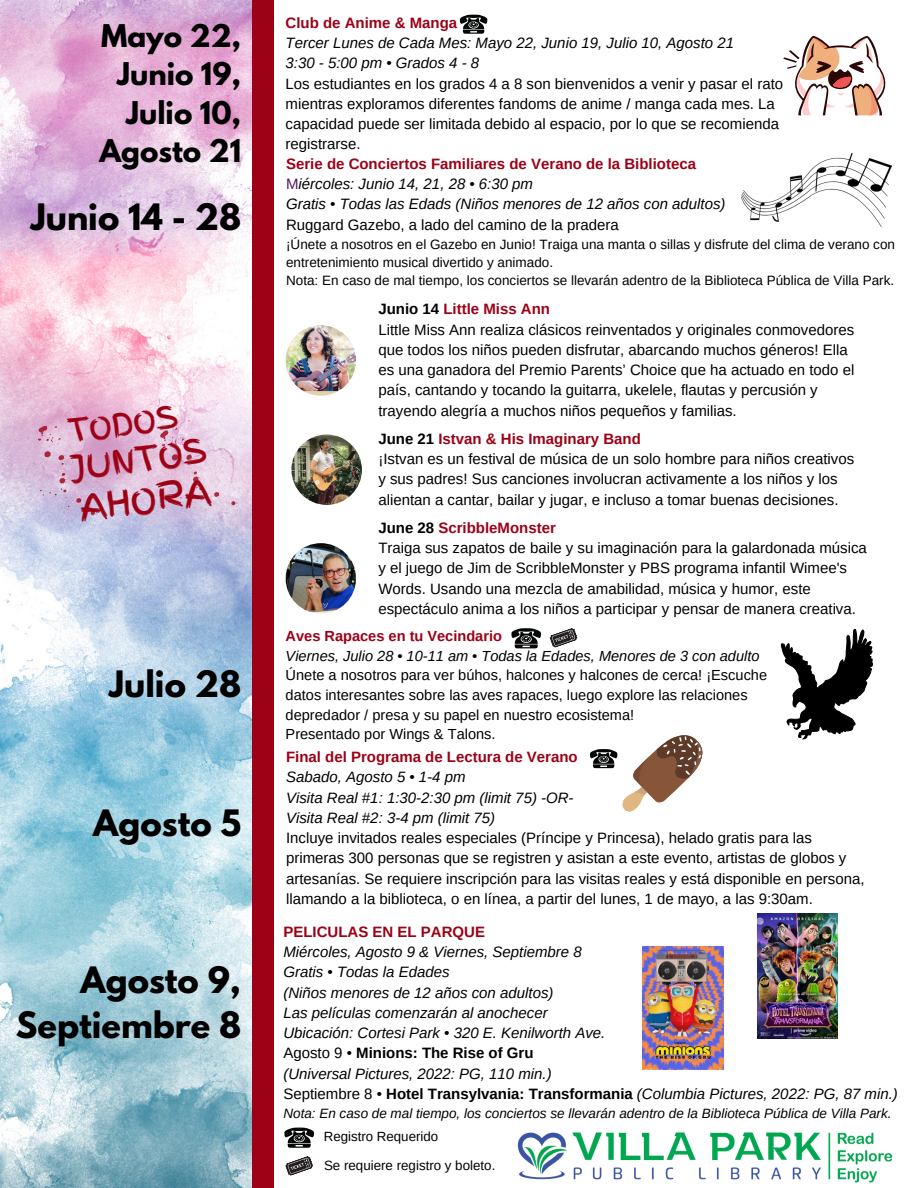
<style>
.page{position:relative;width:918px;height:1188px;background:#fff}
.page>*{position:absolute;margin:0;border:0;box-sizing:border-box;transform-origin:0 0}
.t1{font:35.25px "Finger Paint";color:#9c0116}
.t2{font:33.6px "Finger Paint";color:#9c0116}
.t3{font:700 32.25px/45px "League Spartan";color:#000;text-align:right}
.t4{font:30.9px "Finger Paint";color:#9c0116}
.t5{font:700 27.75px/38.2px "League Spartan";color:#000;text-align:right}
.t6{font:15px/20.2px "Arimo";color:#000}
.t7{font:italic 15px/20.2px "Arimo";color:#000}
.t8{font:700 15px "Arimo";color:#9c0116}
.t9{font:14.55px/19.6px "Arimo";color:#000}
.t10{font:italic 14.55px "Arimo";color:#000}
.t11{font:700 14.55px "Arimo";color:#9c0116}
.t12{font:13.5px/18px "Arimo";color:#000}
.t13{font:italic 13.5px "Arimo";color:#000}
.t14{font:13.35px/29.2px "Arimo";color:#000}
.s1{font-weight:700;font-style:normal;color:#9c0116}
.s2{font-style:normal;color:#4f1964}
.s3{font-weight:700}
.s4{font-weight:700;color:#9c0116}
.s5{font-style:normal}
.s6{font-weight:700;font-style:normal}
</style>
<div class="page">
<img style="left:0;top:0;width:252px;height:1188px">
<svg style="left:459px;top:15px;width:29px;height:19px"></svg>
<img style="left:286px;top:325px;width:70px;height:71px;border-radius:50%">
<img style="left:291px;top:434px;width:71px;height:71px;border-radius:50%">
<img style="left:286px;top:543px;width:70px;height:71px;border-radius:50%">
<img style="left:757px;top:914px;width:80px;height:125px">
<svg style="left:781px;top:629px;width:92px;height:110px"></svg>
<svg style="left:511px;top:628px;width:30px;height:20px"></svg>
<svg style="left:549px;top:628px;width:29px;height:20px"></svg>
<div style="left:252px;top:0;width:22px;height:1188px;background:#9c0116"></div>
<img style="left:517px;top:1132px;width:376px;height:51px">
<svg style="left:284px;top:1128px;width:30px;height:20px"></svg>
<svg style="left:285px;top:1156px;width:28px;height:20px"></svg>
<img style="left:742px;top:154px;width:149px;height:73px">
<svg style="left:783px;top:36px;width:103px;height:79px"></svg>
<img style="left:643px;top:946px;width:81px;height:123px">
<svg style="left:590px;top:735px;width:113px;height:77px"></svg>
<svg style="left:34px;top:421px;width:37px;height:44px;background:#dbb2cd"></svg>
<svg style="left:40px;top:472px;width:57px;height:52px;background:#cab6d7"></svg>
<svg style="left:159px;top:420px;width:79px;height:95px;background:#e3c9df"></svg>
<h3 class="t5" style="left:99px;top:20px;width:143px">Mayo 22,<br>Junio 19,<br>Julio 10,<br>Agosto 21</h3>
<h3 class="t3" style="left:31px;top:198px;width:212px">Junio 14 - 28</h3>
<h3 class="t4" style="left:66px;top:407px;width:111px;rotate:-7deg">TODOS</h3>
<h2 class="t2" style="left:67px;top:444px;width:138px;rotate:-8deg">JUNTOS</h2>
<h1 class="t1" style="left:76px;top:481px;width:134px;rotate:-7deg">AHORA</h1>
<h3 class="t3" style="left:109px;top:665px;width:134px">Julio 28</h3>
<h3 class="t3" style="left:93px;top:805px;width:149px">Agosto 5</h3>
<h3 class="t3" style="left:16px;top:962px;width:227px">Agosto 9,<br>Septiembre 8</h3>
<p class="t8" style="left:286px;top:14px;width:173px">Club de Anime &amp; Manga</p>
<p class="t7" style="left:286px;top:33px;width:450px">Tercer Lunes de Cada Mes: Mayo 22, Junio 19, Julio 10, Agosto 21<br>3:30 - 5:00 pm • Grados 4 - 8</p>
<p class="t6" style="left:286px;top:73px;width:499px">Los estudiantes en los grados 4 a 8 son bienvenidos a venir y pasar el rato mientras exploramos diferentes fandoms de anime / manga cada mes. La capacidad puede ser limitada debido al espacio, por lo que se recomienda registrarse.</p>
<p class="t7" style="left:286px;top:154px;width:441px"><span class="s1">Serie de Conciertos Familiares de Verano de la Biblioteca<br></span><span class="s2">M</span>iércoles: Junio 14, 21, 28 • 6:30 pm<br>Gratis • Todas las Edads (Niños menores de 12 años con adultos)</p>
<p class="t6" style="left:286px;top:214px;width:334px">Ruggard Gazebo, a lado del camino de la pradera</p>
<p class="t12" style="left:286px;top:235px;width:610px">¡Únete a nosotros en el Gazebo en Junio! Traiga una manta o sillas y disfrute del clima de verano con entretenimiento musical divertido y animado.<br>Nota: En caso de mal tiempo, los conciertos se llevarán adentro de la Biblioteca Pública de Villa Park.</p>
<p class="t6" style="left:378px;top:299px;width:477px"><span class="s3">Junio 14</span> <span class="s4">Little Miss Ann<br></span>Little Miss Ann realiza clásicos reinventados y originales conmovedores que todos los niños pueden disfrutar, abarcando muchos géneros! Ella es una ganadora del Premio Parents’ Choice que ha actuado en todo el país, cantando y tocando la guitarra, ukelele, flautas y percusión y trayendo alegría a muchos niños pequeños y familias.</p>
<p class="t6" style="left:378px;top:428px;width:477px"><span class="s3">June 21</span> <span class="s4">Istvan &amp; His Imaginary Band<br></span>¡Istvan es un festival de música de un solo hombre para niños creativos y sus padres! Sus canciones involucran activamente a los niños y los alientan a cantar, bailar y jugar, e incluso a tomar buenas decisiones.</p>
<p class="t6" style="left:378px;top:517px;width:490px"><span class="s3">June 28</span> <span class="s4">ScribbleMonster<br></span>Traiga sus zapatos de baile y su imaginación para la galardonada música y el juego de Jim de ScribbleMonster y PBS programa infantil Wimee's Words. Usando una mezcla de amabilidad, música y humor, este espectáculo anima a los niños a participar y pensar de manera creativa.</p>
<p class="t11" style="left:286px;top:628px;width:218px">Aves Rapaces en tu Vecindario</p>
<p class="t10" style="left:286px;top:648px;width:475px">Viernes, Julio 28 • 10-11 am • Todas la Edades, Menores de 3 con adulto</p>
<p class="t9" style="left:286px;top:665px;width:483px">Únete a nosotros para ver búhos, halcones y halcones de cerca! ¡Escuche datos interesantes sobre las aves rapaces, luego explore las relaciones depredador / presa y su papel en nuestro ecosistema!<br>Presentado por Wings &amp; Talons.</p>
<p class="t8" style="left:286px;top:749px;width:293px">Final del Programa de Lectura de Verano</p>
<p class="t7" style="left:286px;top:767px;width:289px">Sabado, Agosto 5 • 1-4 pm<br>Visita Real #1: 1:30-2:30 pm (limit 75) -OR-<br>Visita Real #2: 3-4 pm (limit 75)</p>
<p class="t6" style="left:286px;top:828px;width:580px">Incluye invitados reales especiales (Príncipe y Princesa), helado gratis para las primeras 300 personas que se registren y asistan a este evento, artistas de globos y artesanías. Se requiere inscripción para las visitas reales y está disponible en persona, llamando a la biblioteca, o en línea, a partir del lunes, 1 de mayo, a las 9:30am.</p>
<p class="t8" style="left:283px;top:923px;width:203px">PELICULAS EN EL PARQUE</p>
<p class="t7" style="left:283px;top:942px;width:616px">Miércoles, Agosto 9 &amp; Viernes, Septiembre 8<br>Gratis • Todas la Edades<br>(Niños menores de 12 años con adultos)<br>Las películas comenzarán al anochecer<br>Ubicación: Cortesi Park • 320 E. Kenilworth Ave.<br><span class="s5">Agosto 9 •</span> <span class="s6">Minions: The Rise of Gru<br></span>(Universal Pictures, 2022: PG, 110 min.)<br><span class="s5">Septiembre 8 •</span> <span class="s6">Hotel Transylvania: Transformania</span> (Columbia Pictures, 2022: PG, 87 min.)</p>
<p class="t13" style="left:283px;top:1106px;width:610px">Nota: En caso de mal tiempo, los conciertos se llevarán adentro de la Biblioteca Pública de Villa Park.</p>
<p class="t14" style="left:324px;top:1122px;width:173px">Registro Requerido<br>Se requiere registro y boleto.</p>
</div>
